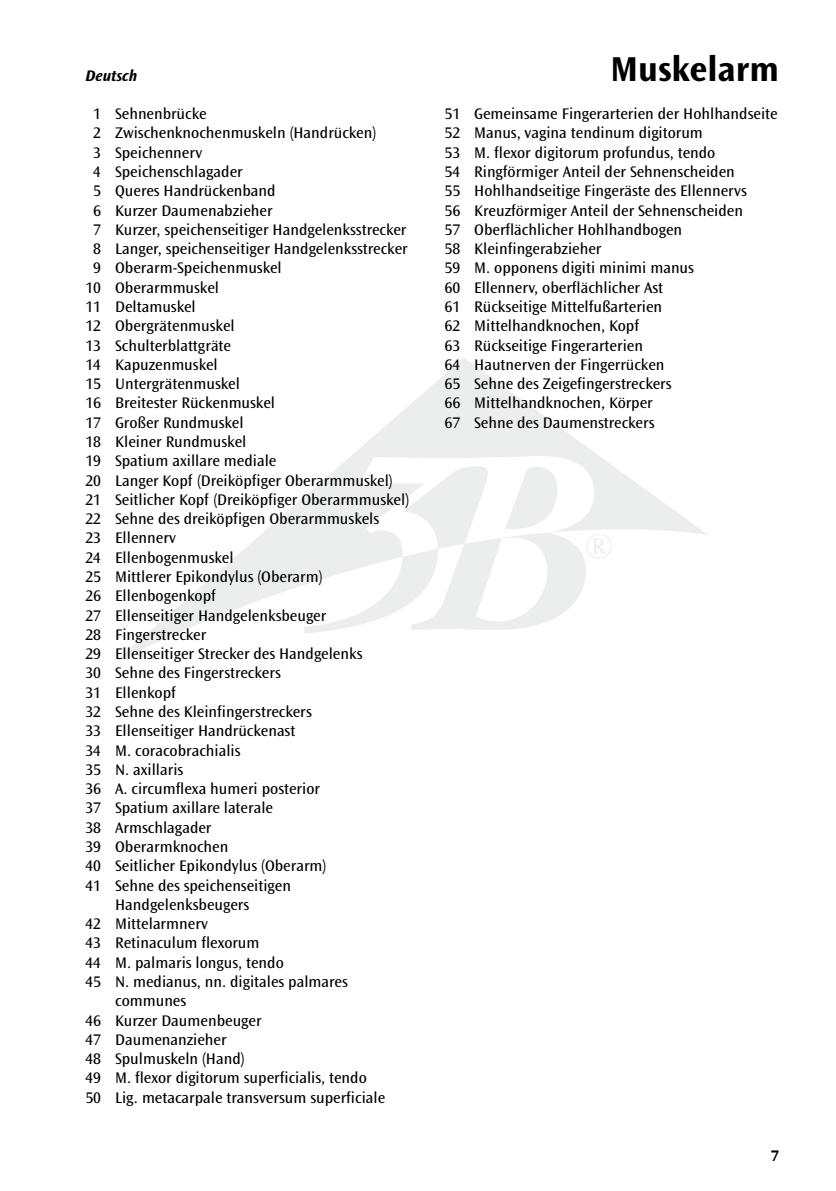
<style>
.page{position:relative;width:836px;height:1191px;background:#fff}
.page>*{position:absolute;margin:0;border:0;box-sizing:border-box;transform-origin:0 0}
.t1{font:700 36px "Ocean Sans Std";color:#000}
.t2{font:16px/19.2px "Ocean Sans";color:#000}
.t3{font:italic 700 16px "Ocean Sans Std";color:#000}
.t4{font:700 16px "Ocean Sans Std";color:#000}
</style>
<div class="page">
<svg style="left:114px;top:358px;width:594px;height:305px"></svg>
<svg style="left:304px;top:456px;width:289px;height:177px"></svg>
<p class="t3" style="left:85px;top:66px;width:53px">Deutsch</p>
<p class="t2" style="left:93px;top:104px;width:115px">1 Sehnenbrücke</p>
<p class="t2" style="left:93px;top:124px;width:284px">2 Zwischenknochenmuskeln (Handrücken)</p>
<p class="t2" style="left:93px;top:143px;width:110px">3 Speichennerv</p>
<p class="t2" style="left:93px;top:162px;width:151px">4 Speichenschlagader</p>
<p class="t2" style="left:93px;top:182px;width:184px">5 Queres Handrückenband</p>
<p class="t2" style="left:93px;top:201px;width:181px">6 Kurzer Daumenabzieher</p>
<p class="t2" style="left:93px;top:220px;width:314px">7 Kurzer, speichenseitiger Handgelenksstrecker</p>
<p class="t2" style="left:93px;top:239px;width:316px">8 Langer, speichenseitiger Handgelenksstrecker</p>
<p class="t2" style="left:93px;top:259px;width:190px">9 Oberarm-Speichenmuskel</p>
<p class="t2" style="left:85px;top:278px;width:135px">10 Oberarmmuskel</p>
<p class="t2" style="left:85px;top:297px;width:112px">11 Deltamuskel</p>
<p class="t2" style="left:85px;top:316px;width:151px">12 Obergrätenmuskel</p>
<p class="t2" style="left:85px;top:336px;width:147px">13 Schulterblattgräte</p>
<p class="t2" style="left:85px;top:355px;width:134px">14 Kapuzenmuskel</p>
<p class="t2" style="left:85px;top:374px;width:156px">15 Untergrätenmuskel</p>
<p class="t2" style="left:85px;top:394px;width:191px">16 Breitester Rückenmuskel</p>
<p class="t2" style="left:85px;top:413px;width:160px">17 Großer Rundmuskel</p>
<p class="t2" style="left:85px;top:432px;width:162px">18 Kleiner Rundmuskel</p>
<p class="t2" style="left:85px;top:451px;width:192px">19 Spatium axillare mediale</p>
<p class="t2" style="left:85px;top:471px;width:308px">20 Langer Kopf (Dreiköpfiger Oberarmmuskel)</p>
<p class="t2" style="left:85px;top:490px;width:325px">21 Seitlicher Kopf (Dreiköpfiger Oberarmmuskel)</p>
<p class="t2" style="left:85px;top:509px;width:295px">22 Sehne des dreiköpfigen Oberarmmuskels</p>
<p class="t2" style="left:85px;top:529px;width:92px">23 Ellennerv</p>
<p class="t2" style="left:85px;top:548px;width:150px">24 Ellenbogenmuskel</p>
<p class="t2" style="left:85px;top:567px;width:238px">25 Mittlerer Epikondylus (Oberarm)</p>
<p class="t2" style="left:85px;top:586px;width:132px">26 Ellenbogenkopf</p>
<p class="t2" style="left:85px;top:606px;width:242px">27 Ellenseitiger Handgelenksbeuger</p>
<p class="t2" style="left:85px;top:625px;width:122px">28 Fingerstrecker</p>
<p class="t2" style="left:85px;top:644px;width:278px">29 Ellenseitiger Strecker des Handgelenks</p>
<p class="t2" style="left:85px;top:664px;width:197px">30 Sehne des Fingerstreckers</p>
<p class="t2" style="left:85px;top:683px;width:92px">31 Ellenkopf</p>
<p class="t2" style="left:85px;top:702px;width:228px">32 Sehne des Kleinfingerstreckers</p>
<p class="t2" style="left:85px;top:721px;width:211px">33 Ellenseitiger Handrückenast</p>
<p class="t2" style="left:85px;top:741px;width:156px">34 M. coracobrachialis</p>
<p class="t2" style="left:85px;top:760px;width:99px">35 N. axillaris</p>
<p class="t2" style="left:85px;top:779px;width:236px">36 A. circumflexa humeri posterior</p>
<p class="t2" style="left:85px;top:798px;width:189px">37 Spatium axillare laterale</p>
<p class="t2" style="left:85px;top:818px;width:127px">38 Armschlagader</p>
<p class="t2" style="left:85px;top:837px;width:144px">39 Oberarmknochen</p>
<p class="t2" style="left:85px;top:856px;width:242px">40 Seitlicher Epikondylus (Oberarm)</p>
<p class="t2" style="left:85px;top:876px;width:207px">41 Sehne des speichenseitigen</p>
<p class="t2" style="left:115px;top:895px;width:136px">Handgelenksbeugers</p>
<p class="t2" style="left:85px;top:914px;width:124px">42 Mittelarmnerv</p>
<p class="t2" style="left:85px;top:933px;width:175px">43 Retinaculum flexorum</p>
<p class="t2" style="left:85px;top:953px;width:200px">44 M. palmaris longus, tendo</p>
<p class="t2" style="left:85px;top:972px;width:264px">45 N. medianus, nn. digitales palmares</p>
<p class="t2" style="left:115px;top:991px;width:72px">communes</p>
<p class="t2" style="left:85px;top:1011px;width:177px">46 Kurzer Daumenbeuger</p>
<p class="t2" style="left:85px;top:1030px;width:143px">47 Daumenanzieher</p>
<p class="t2" style="left:85px;top:1049px;width:161px">48 Spulmuskeln (Hand)</p>
<p class="t2" style="left:85px;top:1068px;width:283px">49 M. flexor digitorum superficialis, tendo</p>
<p class="t2" style="left:85px;top:1088px;width:301px">50 Lig. metacarpale transversum superficiale</p>
<h1 class="t1" style="left:610px;top:49px;width:170px">Muskelarm</h1>
<p class="t2" style="left:444px;top:104px;width:334px">51 Gemeinsame Fingerarterien der Hohlhandseite 52 Manus, vagina tendinum digitorum<br>53 M. flexor digitorum profundus, tendo<br>54 Ringförmiger Anteil der Sehnenscheiden<br>55 Hohlhandseitige Fingeräste des Ellennervs<br>56 Kreuzförmiger Anteil der Sehnenscheiden<br>57 Oberflächlicher Hohlhandbogen<br>58 Kleinfingerabzieher<br>59 M. opponens digiti minimi manus<br>60 Ellennerv, oberflächlicher Ast<br>61 Rückseitige Mittelfußarterien<br>62 Mittelhandknochen, Kopf<br>63 Rückseitige Fingerarterien<br>64 Hautnerven der Fingerrücken<br>65 Sehne des Zeigefingerstreckers<br>66 Mittelhandknochen, Körper<br>67 Sehne des Daumenstreckers</p>
<p class="t4" style="left:770px;top:1146px;width:10px">7</p>
</div>
